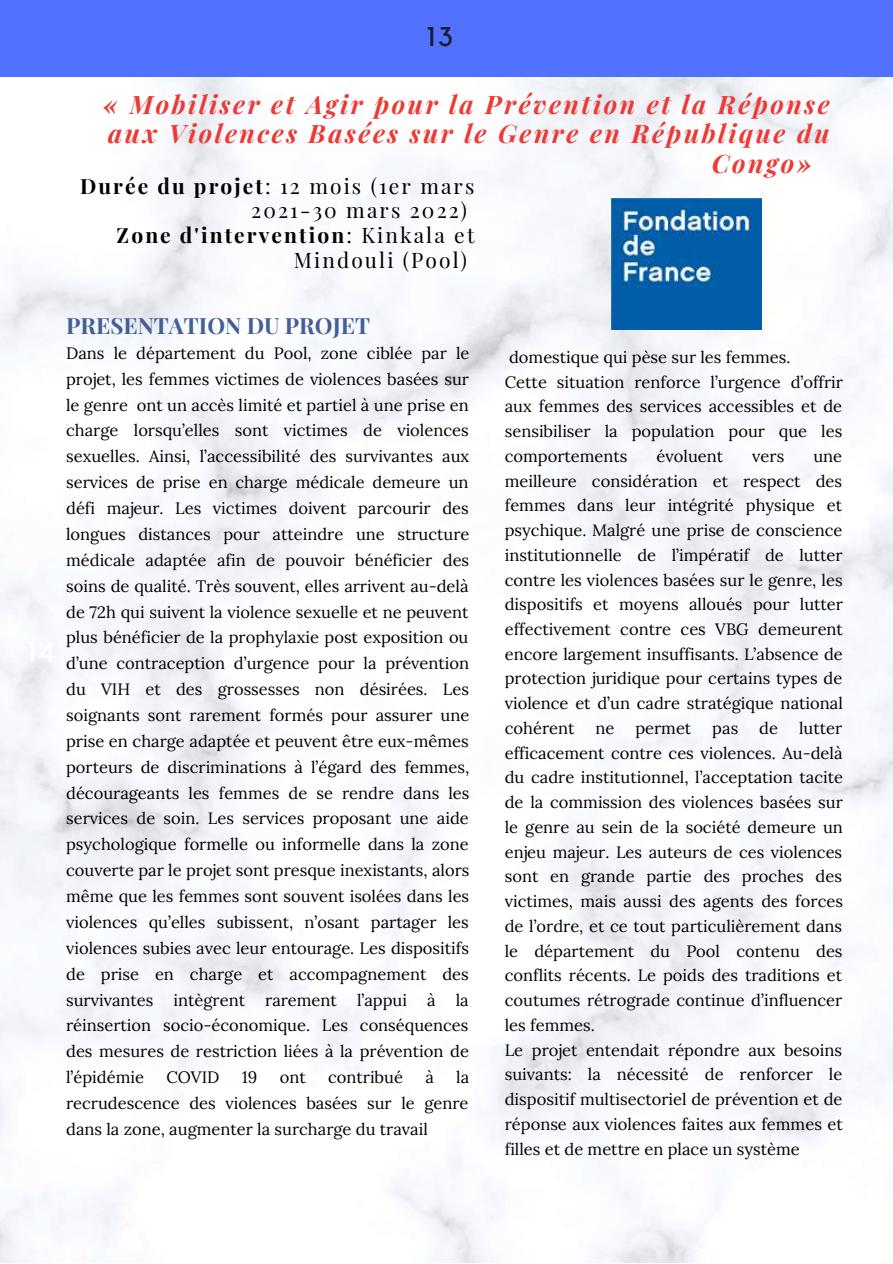
<style>
.page{position:relative;width:893px;height:1264px;background:#fff}
.page>*{position:absolute;margin:0;border:0;box-sizing:border-box;transform-origin:0 0}
.t1{font:27px "Kollektif";color:#191d2d}
.t2{font:italic 700 25.5px "Playfair Display";letter-spacing:.1em;color:#ec3b36}
.t3{font:700 22.5px "Playfair Display";color:#445e96}
.t4{font:21px "Playfair Display";letter-spacing:.1em;color:#000}
.t5{font:700 21px "Playfair Display";letter-spacing:.1em;color:#000}
.t6{font:16.5px/24.8px "Lora";color:#000;text-align:justify}
.s1{font-weight:700}
.s2{font-weight:400}
</style>
<div class="page">
<img style="left:0;top:76px;width:892px;height:1186px">
<div style="left:0;top:0;width:892px;height:76px;background:#5271ff"></div>
<img style="left:612px;top:198px;width:149px;height:132px">
<h1 class="t1" style="left:427px;top:24px;width:27px">13</h1>
<h2 class="t2" style="left:103px;top:87px;width:727px">« Mobiliser et Agir pour la Prévention et la Réponse</h2>
<h2 class="t2" style="left:108px;top:116px;width:723px">aux Violences Basées sur le Genre en République du</h2>
<h2 class="t2" style="left:712px;top:145px;width:101px">Congo»</h2>
<p class="t4" style="left:80px;top:171px;width:396px"><span class="s1">Durée du projet</span>: 12 mois (1er mars</p>
<p class="t4" style="left:251px;top:195px;width:217px">2021-30 mars 2022)</p>
<p class="t5" style="left:117px;top:220px;width:359px">Zone d'intervention<span class="s2">: Kinkala et</span></p>
<p class="t4" style="left:294px;top:245px;width:175px">Mindouli (Pool)</p>
<h3 class="t3" style="left:66px;top:310px;width:305px">PRESENTATION DU PROJET</h3>
<p class="t6" style="left:66px;top:340px;width:405px;line-height:25.8px">Dans le département du Pool, zone ciblée par le projet, les femmes victimes de violences basées sur le genre ont un accès limité et partiel à une prise en charge lorsqu’elles sont victimes de violences sexuelles. Ainsi, l’accessibilité des survivantes aux services de prise en charge médicale demeure un défi majeur. Les victimes doivent parcourir des longues distances pour atteindre une structure médicale adaptée afin de pouvoir bénéficier des soins de qualité. Très souvent, elles arrivent au-delà de 72h qui suivent la violence sexuelle et ne peuvent plus bénéficier de la prophylaxie post exposition ou d’une contraception d’urgence pour la prévention du VIH et des grossesses non désirées. Les soignants sont rarement formés pour assurer une prise en charge adaptée et peuvent être eux-mêmes porteurs de discriminations à l’égard des femmes, décourageants les femmes de se rendre dans les services de soin. Les services proposant une aide psychologique formelle ou informelle dans la zone couverte par le projet sont presque inexistants, alors même que les femmes sont souvent isolées dans les violences qu’elles subissent, n’osant partager les violences subies avec leur entourage. Les dispositifs de prise en charge et accompagnement des survivantes intègrent rarement l’appui à la réinsertion socio-économique. Les conséquences des mesures de restriction liées à la prévention de l’épidémie</p>
<p class="t6" style="left:166px;top:1064px;width:55px">COVID</p>
<p class="t6" style="left:242px;top:1064px;width:17px">19</p>
<p class="t6" style="left:280px;top:1064px;width:28px">ont</p>
<p class="t6" style="left:328px;top:1064px;width:76px">contribué</p>
<p class="t6" style="left:425px;top:1064px;width:10px">à</p>
<p class="t6" style="left:66px;top:1064px;width:404px;line-height:25.8px;text-indent:390px">la recrudescence des violences basées sur le genre dans la zone, augmenter la surcharge du travail</p>
<p class="t6" style="left:504px;top:344px;width:340px;text-align:left">domestique qui pèse sur les femmes.<br>Cette situation renforce l’urgence d’offrir aux femmes des services accessibles et de sensibiliser la population pour que les comportements</p>
<p class="t6" style="left:656px;top:443px;width:68px">évoluent</p>
<p class="t6" style="left:752px;top:443px;width:34px">vers</p>
<p class="t6" style="left:504px;top:443px;width:340px;text-indent:308px">une meilleure considération et respect des femmes dans leur intégrité physique et psychique. Malgré une prise de conscience institutionnelle de l’impératif de lutter contre les violences basées sur le genre, les dispositifs et moyens alloués pour lutter effectivement contre ces VBG demeurent encore largement insuffisants. L’absence de protection juridique pour certains types de violence et d’un cadre stratégique national cohérent</p>
<p class="t6" style="left:504px;top:715px;width:340px;text-align:left;text-indent:294px">lutter efficacement contre ces violences. Au-delà du cadre institutionnel, l’acceptation tacite de la commission des violences basées sur le genre au sein de la société demeure un enjeu majeur. Les auteurs de ces violences sont en grande partie des proches des victimes, mais aussi des agents des forces de l’ordre, et ce tout particulièrement dans le département du Pool contenu des conflits récents. Le poids des traditions et coutumes rétrograde continue d’influencer les femmes.<br>Le projet entendait répondre aux besoins suivants: la nécessité de renforcer le dispositif multisectoriel de prévention et de réponse aux violences faites aux femmes et filles et de mettre en place un système</p>
<p class="t6" style="left:595px;top:715px;width:20px">ne</p>
<p class="t6" style="left:635px;top:715px;width:57px">permet</p>
<p class="t6" style="left:712px;top:715px;width:27px">pas</p>
<p class="t6" style="left:759px;top:715px;width:20px">de</p>
</div>
